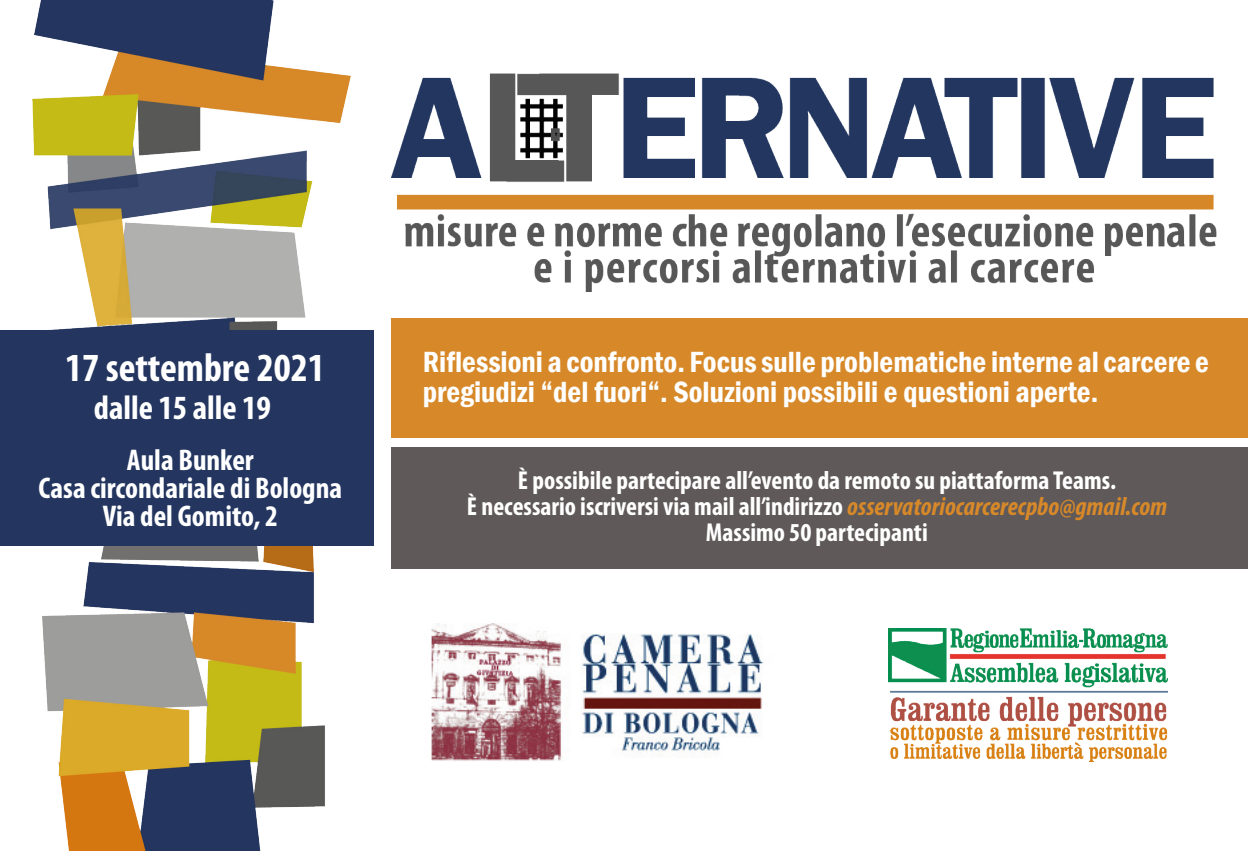
<style>
.page{position:relative;width:1248px;height:851px;background:#fff}
.page>*{position:absolute;margin:0;border:0;box-sizing:border-box;transform-origin:0 0}
.t1{font:700 condensed 40px "Myriad Pro";color:#fff}
.t2{font:700 condensed 34px "Myriad Pro";color:#fff}
.t3{font:600 condensed 30px/30px "Franklin Gothic";color:#fff}
.t4{font:700 condensed 30px "Myriad Pro";color:#fff}
.t5{font:700 condensed 26px "Myriad Pro";color:#fff}
.s1{font-style:italic;color:#d78929}
</style>
<div class="page">
<div style="left:391px;top:447px;width:856px;height:121px;background:#605959"></div>
<div style="left:391px;top:318px;width:856px;height:120px;background:#d78929"></div>
<img style="left:391px;top:73px;width:826px;height:219px">
<img style="left:33px;top:0;width:318px;height:850px">
<div style="left:0;top:330px;width:373px;height:216px;background:#243660"></div>
<img style="left:888px;top:628px;width:279px;height:133px">
<img style="left:431px;top:623px;width:333px;height:138px">
<p class="t1" style="left:65px;top:343px;width:261px">17 settembre 2021</p>
<p class="t2" style="left:94px;top:386px;width:179px">dalle 15 alle 19</p>
<p class="t4" style="left:127px;top:441px;width:128px">Aula Bunker</p>
<p class="t4" style="left:39px;top:469px;width:305px">Casa circondariale di Bologna</p>
<p class="t4" style="left:103px;top:497px;width:177px">Via del Gomito, 2</p>
<p class="t3" style="left:423px;top:347px;width:787px">Riflessioni a confronto. Focus sulle problematiche interne al carcere e pregiudizi “del fuori“. Soluzioni possibili e questioni aperte.</p>
<p class="t5" style="left:518px;top:463px;width:599px">È possibile partecipare all’evento da remoto su piattaforma Teams.</p>
<p class="t5" style="left:467px;top:489px;width:702px">È necessario iscriversi via mail all’indirizzo <span class="s1">osservatoriocarcerecpbo@gmail.com</span></p>
<p class="t5" style="left:706px;top:515px;width:223px">Massimo 50 partecipanti</p>
</div>
